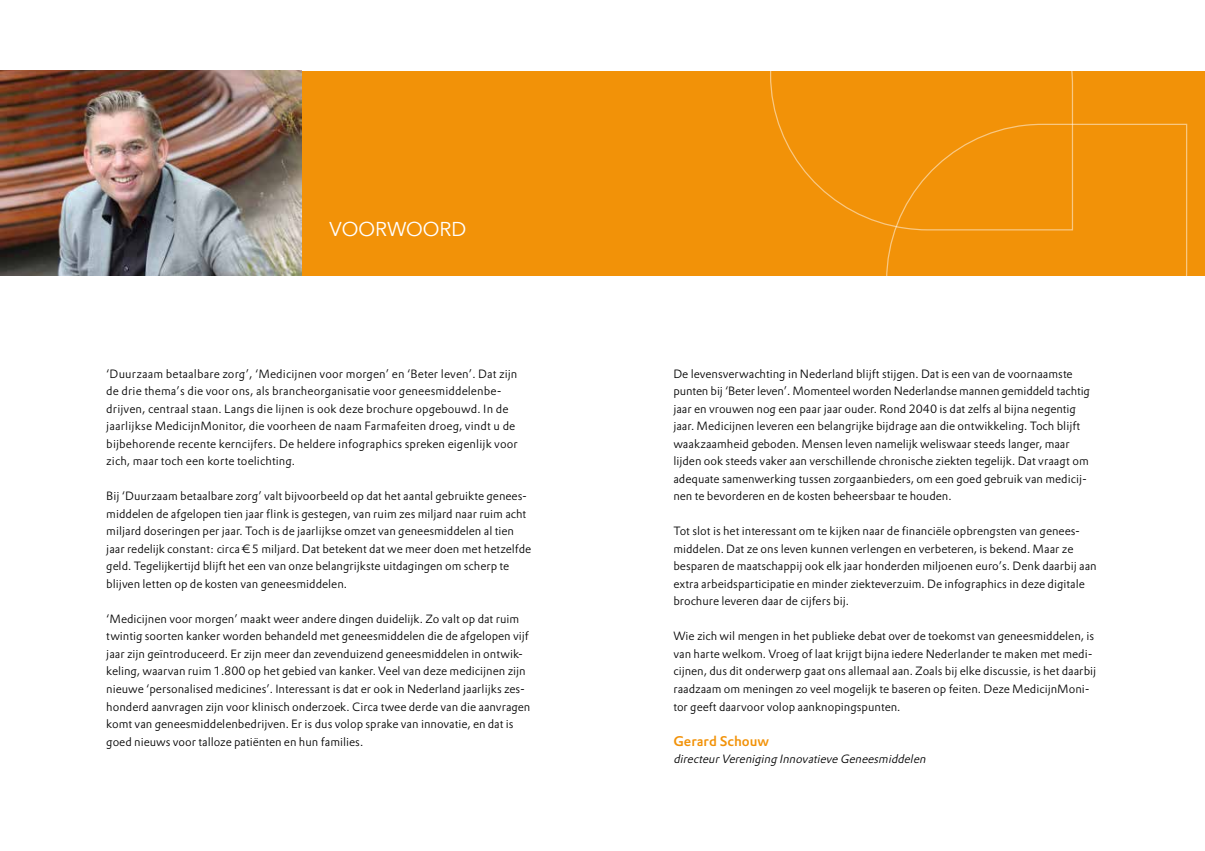
<style>
.page{position:relative;width:1205px;height:851px;background:#fff}
.page>*{position:absolute;margin:0;border:0;box-sizing:border-box;transform-origin:0 0}
.t1{font:20px "Avenir";color:#fff}
.t2{font:500 13.75px "DTL Prokyon TPRO";color:#f29208}
.t3{font:300 11.75px/17.5px "DTL Prokyon TPRO";color:#000}
.t4{font:italic 300 11.75px "DTL Prokyon TPRO";color:#000}
</style>
<div class="page">
<div style="left:301px;top:71px;width:904px;height:204px;background:#f29208"></div>
<svg style="left:885px;top:123px;width:303px;height:153px"></svg>
<svg style="left:770px;top:71px;width:303px;height:160px"></svg>
<img style="left:0;top:71px;width:301px;height:204px">
<h1 class="t1" style="left:330px;top:217px;width:138px">VOORWOORD</h1>
<p class="t3" style="left:106px;top:364px;width:413px">‘Duurzaam betaalbare zorg’, ‘Medicijnen voor morgen’ en ‘Beter leven’. Dat zijn de drie thema’s die voor ons, als brancheorganisatie voor geneesmiddelenbe&shy;drijven, centraal staan. Langs die lijnen is ook deze brochure opgebouwd. In de jaarlijkse MedicijnMonitor, die voorheen de naam Farmafeiten droeg, vindt u de bijbehorende recente kerncijfers. De heldere infographics spreken eigenlijk voor zich, maar toch een korte toelichting.</p>
<p class="t3" style="left:106px;top:487px;width:426px">Bij ‘Duurzaam betaalbare zorg’ valt bijvoorbeeld op dat het aantal gebruikte genees&shy;middelen de afgelopen tien jaar flink is gestegen, van ruim zes miljard naar ruim acht miljard doseringen per jaar. Toch is de jaarlijkse omzet van geneesmiddelen al tien jaar redelijk constant: circa € 5 miljard. Dat betekent dat we meer doen met hetzelfde geld. Tegelijkertijd blijft het een van onze belangrijkste uitdagingen om scherp te blijven letten op de kosten van geneesmiddelen.</p>
<p class="t3" style="left:106px;top:609px;width:426px">‘Medicijnen voor morgen’ maakt weer andere dingen duidelijk. Zo valt op dat ruim twintig soorten kanker worden behandeld met geneesmiddelen die de afgelopen vijf jaar zijn geïntroduceerd. Er zijn meer dan zevenduizend geneesmiddelen in ontwik&shy;keling, waarvan ruim 1.800 op het gebied van kanker. Veel van deze medicijnen zijn nieuwe ‘personalised medicines’. Interessant is dat er ook in Nederland jaarlijks zes&shy;honderd aanvragen zijn voor klinisch onderzoek. Circa twee derde van die aanvragen komt van geneesmiddelenbedrijven. Er is dus volop sprake van innovatie, en dat is goed nieuws voor talloze patiënten en hun families.</p>
<p class="t3" style="left:673px;top:364px;width:418px">De levensverwachting in Nederland blijft stijgen. Dat is een van de voornaamste punten bij ‘Beter leven’. Momenteel worden Nederlandse mannen gemiddeld tachtig jaar en vrouwen nog een paar jaar ouder. Rond 2040 is dat zelfs al bijna negentig jaar. Medicijnen leveren een belangrijke bijdrage aan die ontwikkeling. Toch blijft waakzaamheid geboden. Mensen leven namelijk weliswaar steeds langer, maar lijden ook steeds vaker aan verschillende chronische ziekten tegelijk. Dat vraagt om adequate samenwerking tussen zorgaanbieders, om een goed gebruik van medicij&shy;nen te bevorderen en de kosten beheersbaar te houden.</p>
<p class="t3" style="left:673px;top:522px;width:425px">Tot slot is het interessant om te kijken naar de financiële opbrengsten van genees&shy;middelen. Dat ze ons leven kunnen verlengen en verbeteren, is bekend. Maar ze besparen de maatschappij ook elk jaar honderden miljoenen euro’s. Denk daarbij aan extra arbeidsparticipatie en minder ziekteverzuim. De infographics in deze digitale brochure leveren daar de cijfers bij.</p>
<p class="t3" style="left:673px;top:627px;width:424px">Wie zich wil mengen in het publieke debat over de toekomst van geneesmiddelen, is van harte welkom. Vroeg of laat krijgt bijna iedere Nederlander te maken met medi&shy;cijnen, dus dit onderwerp gaat ons allemaal aan. Zoals bij elke discussie, is het daarbij raadzaam om meningen zo veel mogelijk te baseren op feiten. Deze MedicijnMoni&shy;tor geeft daarvoor volop aanknopingspunten.</p>
<p class="t2" style="left:673px;top:731px;width:97px">Gerard Schouw</p>
<p class="t4" style="left:673px;top:751px;width:257px">directeurVereniging Innovatieve Geneesmiddelen</p>
</div>
